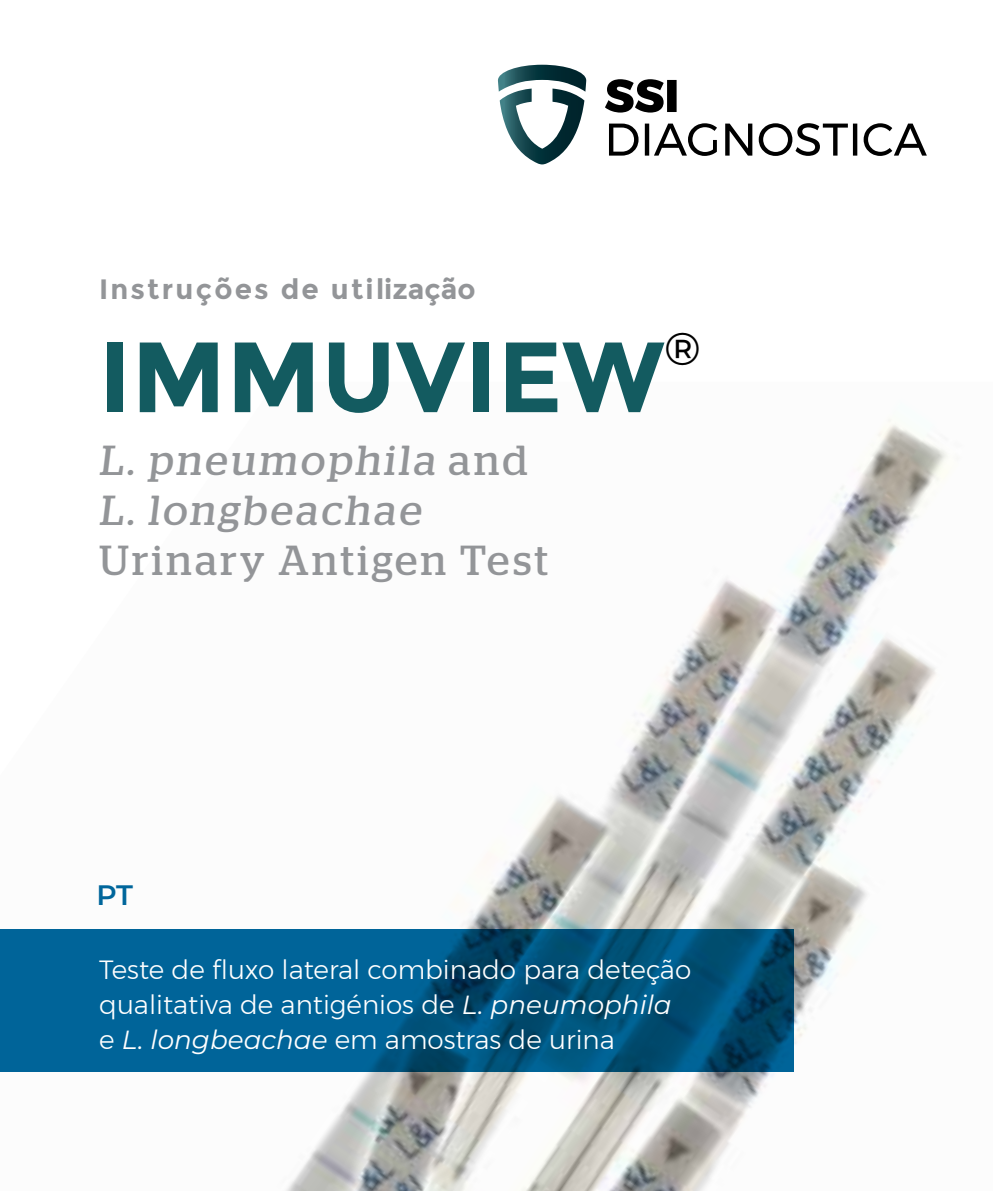
<style>
.page{position:relative;width:993px;height:1191px;background:#fff}
.page>*{position:absolute;margin:0;border:0;box-sizing:border-box;transform-origin:0 0}
.t1{font:700 99.75px "Montserrat";color:#135b60}
.t2{font:500 45.85px "Montserrat";color:#000}
.t3{font:42px/49.7px "Stag";letter-spacing:.08em;color:#939598}
.t4{font:700 28px "Montserrat";letter-spacing:.08em;color:#939598}
.t5{font:600 28px "Montserrat";color:#00669b}
.t6{font:300 26.25px/35px "Montserrat";color:#fff}
.s1{font-weight:400;font-style:italic}
</style>
<div class="page">
<img style="left:286px;top:419px;width:662px;height:772px">
<svg style="left:497px;top:65px;width:89px;height:99px"></svg>
<svg style="left:609px;top:123px;width:317px;height:33px"></svg>
<svg style="left:605px;top:79px;width:71px;height:34px"></svg>
<svg style="left:0;top:929px;width:793px;height:143px;background:#005987"></svg>
<p class="t4" style="left:99px;top:272px;width:378px">Instruções de utilização</p>
<h1 class="t1" style="left:98px;top:317px;width:567px">IMMUVIEW</h1>
<h2 class="t2" style="left:664px;top:317px;width:38px">®</h2>
<h3 class="t3" style="left:99px;top:435px;width:450px">L. pneumophila and<br>L. longbeachae<br>Urinary Antigen Test</h3>
<p class="t5" style="left:97px;top:875px;width:38px">PT</p>
<p class="t6" style="left:99px;top:951px;width:593px">Teste de fluxo lateral combinado para deteção qualitativa de antigénios de <span class="s1">L. pneumophila </span>e <span class="s1">L. longbeachae</span> em amostras de urina</p>
</div>
